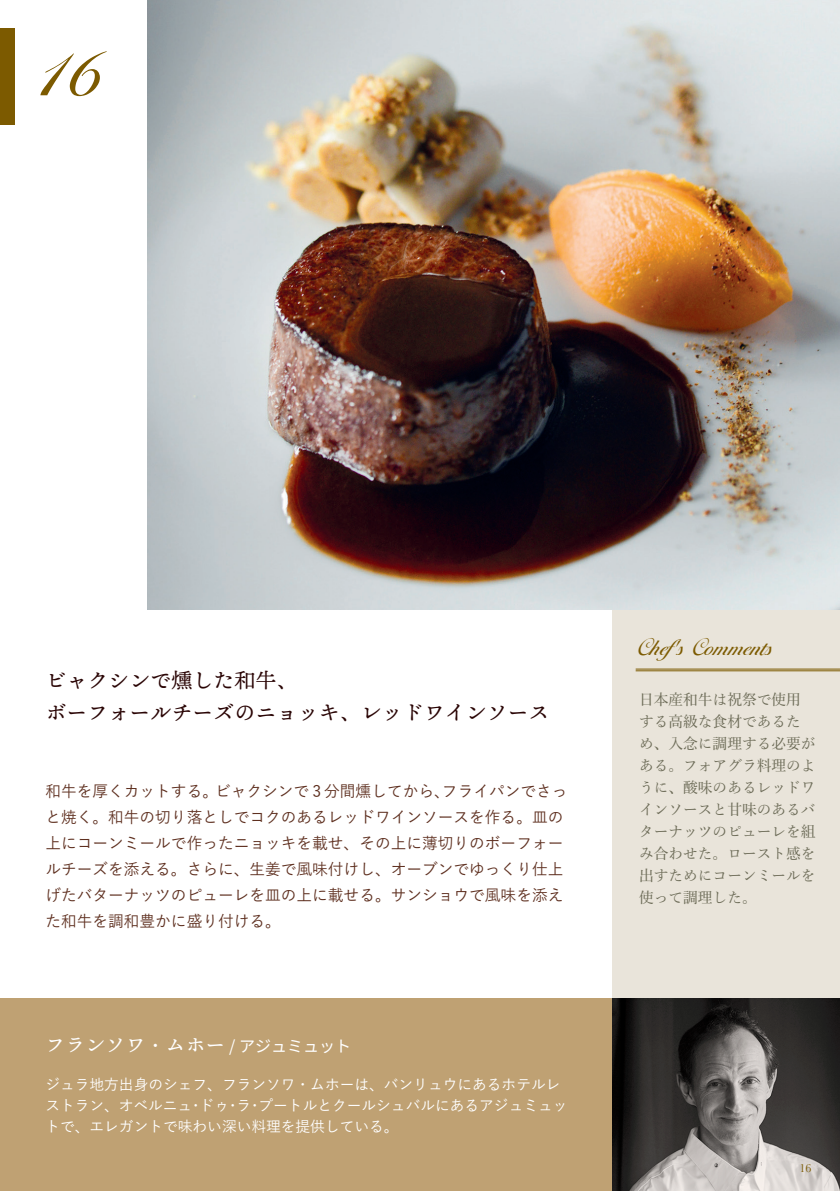
<style>
.page{position:relative;width:840px;height:1191px;background:#fff}
.page>*{position:absolute;margin:0;border:0;box-sizing:border-box;transform-origin:0 0}
.t1{font:84px "Cotillion";color:#7c5a00}
.t2{font:28px "Cotillion";color:#7c5a00}
.t3{font:21px "Ten Mincho Text";color:#2a0505}
.t4{font:20px "Ten Mincho Text";color:#fff}
.t5{font:500 16px/26px "Yu Go";color:#5e2f1f}
.t6{font:500 15px/22px "Yu Min";color:#6d6c58}
.t7{font:500 15px/21px "Yu Go";color:#fff}
.t8{font:12px "Baskerville";color:#7c5a00}
.s1{font-family:"Gen Shin Gothic";font-size:16px}
</style>
<div class="page">
<div style="left:0;top:998px;width:839px;height:193px;background:#bfa173"></div>
<hr style="left:0;top:609px;width:1px;height:582px;background:#937746">
<div style="left:612px;top:609px;width:227px;height:582px;background:#e9e4da"></div>
<div style="left:0;top:28px;width:14px;height:97px;background:#7c5a00"></div>
<hr style="left:635px;top:668px;width:204px;height:1px;background:#7c5a00">
<hr style="left:635px;top:670px;width:204px;height:1px;background:#7c5a00">
<img style="left:612px;top:998px;width:227px;height:193px">
<img style="left:147px;top:0;width:692px;height:609px">
<p class="t1" style="left:39px;top:28px;width:70px">16</p>
<p class="t3" style="left:45px;top:668px;width:253px">ビャクシンで燻した和牛、</p>
<p class="t3" style="left:45px;top:700px;width:505px">ボーフォールチーズのニョッキ、レッドワインソース</p>
<p class="t5" style="left:45px;top:776px;width:523px">和牛を厚くカットする。ビャクシンで 3 分間燻してから、フライパンでさっと焼く。和牛の切り落としでコクのあるレッドワインソースを作る。皿の上にコーンミールで作ったニョッキを載せ、その上に薄切りのボーフォールチーズを添える。さらに、生姜で風味付けし、オーブンでゆっくり仕上げたバターナッツのピューレを皿の上に載せる。サンショウで風味を添えた和牛を調和豊かに盛り付ける。</p>
<p class="t4" style="left:45px;top:1033px;width:307px">フランソワ・ムホー <span class="s1">/ アジュミュット</span></p>
<p class="t7" style="left:45px;top:1071px;width:523px">ジュラ地方出身のシェフ、フランソワ・ムホーは、バンリュウにあるホテルレストラン、オベルニュ・ドゥ・ラ・プートルとクールシュバルにあるアジュミュットで、エレガントで味わい深い料理を提供している。</p>
<p class="t2" style="left:638px;top:632px;width:138px">Chef's Comments</p>
<p class="t6" style="left:638px;top:687px;width:178px">日本産和牛は祝祭で使用する高級な食材であるため、入念に調理する必要がある。フォアグラ料理のように、酸味のあるレッドワインソースと甘味のあるバターナッツのピューレを組み合わせた。ロースト感を出すためにコーンミールを使って調理した。</p>
<p class="t8" style="left:799px;top:1160px;width:13px">16</p>
</div>
